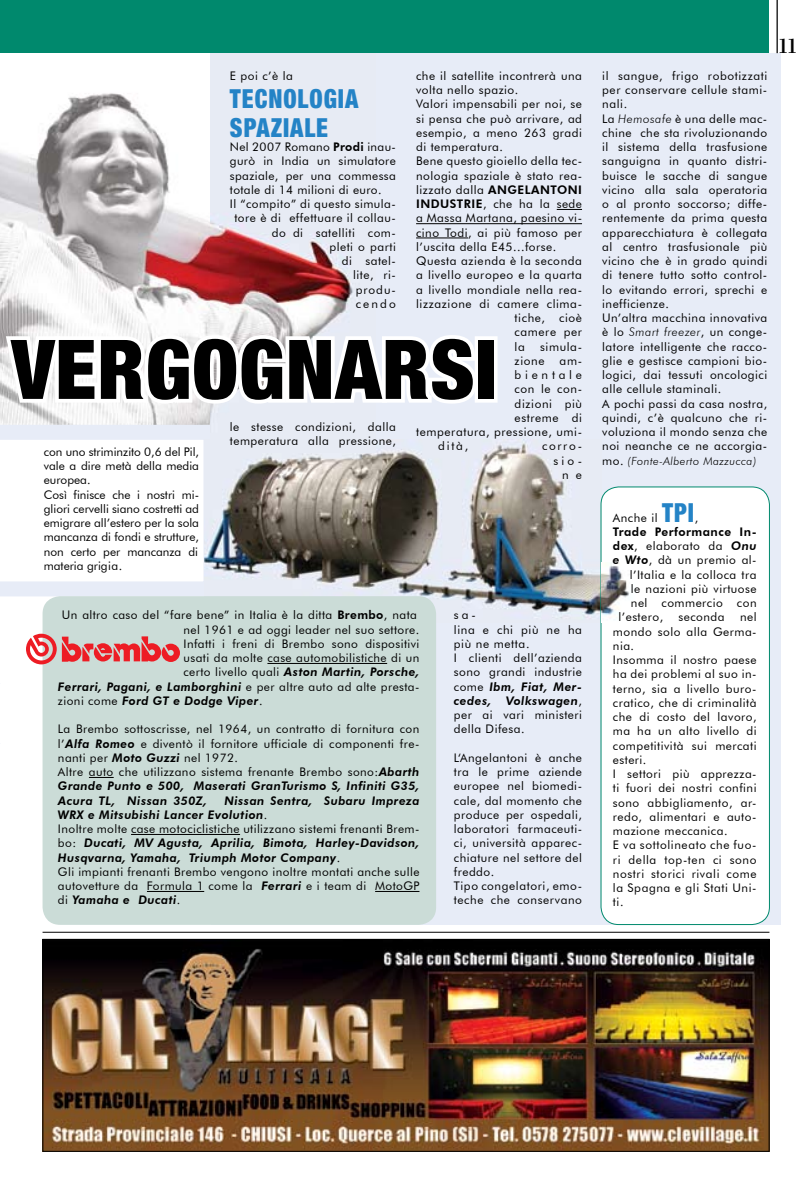
<style>
.page{position:relative;width:812px;height:1180px;background:#fff}
.page>*{position:absolute;margin:0;border:0;box-sizing:border-box;transform-origin:0 0}
.t1{font:900 condensed 82.5px "Helvetica Neue";letter-spacing:.04em;color:#000}
.t2{font:900 condensed 26.12px/28.5px "Helvetica Neue";letter-spacing:.04em;color:#2483c6;scale:.91 1}
.t3{font:700 condensed 22.5px "Bodoni BT";color:#000}
.t4{font:11.88px/14.2px "Futura BT";letter-spacing:.04em;color:#000}
.t5{font:11.88px/14.2px "Futura BT";color:#000}
.t6{font:italic 800 11.88px "Futura BT";letter-spacing:.035em;color:#000}
.t7{font:800 11.88px "Futura BT";letter-spacing:.04em;color:#000}
.t8{font:11.88px/14.2px "Futura BT";letter-spacing:.135em;color:#000;text-align:right}
.t9{font:11.88px "Futura BT";letter-spacing:.315em;color:#000}
.t10{font:italic 300 11.25px "Futura BT";letter-spacing:.04em;color:#000}
.s1{font-weight:800}
.s2{font-weight:400;font-style:normal}
.s3{font-weight:800;font-style:italic}
.s4{font-weight:300;font-style:italic}
.s5{font-weight:400;font-style:normal;font-size:11.88px}
.s6{font-family:"Helvetica Neue";font-weight:900;font-stretch:condensed;font-size:26.12px;color:#2483c6}
</style>
<div class="page">
<img style="left:0;top:53px;width:211px;height:364px">
<svg style="left:0;top:417px;width:226px;height:516px"></svg>
<svg style="left:0;top:683px;width:1px;height:24px"></svg>
<svg style="left:0;top:720px;width:1px;height:24px"></svg>
<div style="left:211px;top:53px;width:569px;height:872px;background:#e7ecf7"></div>
<img style="left:204px;top:439px;width:397px;height:180px">
<img style="left:211px;top:222px;width:164px;height:230px">
<div style="left:601px;top:487px;width:168px;height:437px;background:#fff;border-radius:18px"></div>
<div style="left:600px;top:487px;width:169px;height:438px;border:1px solid #00896d;border-radius:18px"></div>
<div style="left:0;top:0;width:769px;height:53px;background:#00896d"></div>
<hr style="left:43px;top:932px;width:726px;height:1px;background:#000">
<hr style="left:776px;top:0;width:1px;height:53px;background:#000">
<div style="left:43px;top:596px;width:393px;height:329px;background:#cbdcd7;border-radius:18px"></div>
<hr style="left:267px;top:663px;width:120px;height:1px;background:#000">
<svg style="left:89px;top:777px;width:25px;height:1px"></svg>
<hr style="left:131px;top:834px;width:109px;height:1px;background:#000">
<hr style="left:147px;top:891px;width:57px;height:1px;background:#000">
<hr style="left:375px;top:891px;width:44px;height:1px;background:#000">
<svg style="left:0;top:329px;width:474px;height:80px"></svg>
<div style="left:474px;top:336px;width:23px;height:67px;border:8px solid #fff"></div>
<svg style="left:26px;top:634px;width:154px;height:30px"></svg>
<img style="left:45px;top:941px;width:722px;height:209px">
<div style="left:43px;top:939px;width:726px;height:213px;border:1px solid #000"></div>
<img style="left:601px;top:562px;width:29px;height:60px">
<svg style="left:556px;top:209px;width:26px;height:1px"></svg>
<hr style="left:416px;top:223px;width:166px;height:1px;background:#000">
<hr style="left:416px;top:238px;width:52px;height:1px;background:#000">
<p class="t4" style="left:230px;top:68px;width:64px">E poi c’è la</p>
<h2 class="t2" style="left:230px;top:84px;width:43px">TECNOLO</h2>
<p class="t4" style="left:416px;top:68px;width:167px">che il satellite incontrerà una volta nello spazio.<br>Valori impensabili per noi, se si pensa che può arrivare, ad esempio, a meno 263 gradi di temperatura.<br>Bene questo gioiello della tec&shy;nologia spaziale è stato rea&shy;lizzato dalla <span class="s1">Angelantoni<br>Industrie</span></p>
<h2 class="t2" style="left:230px;top:84px;width:131px;text-indent:94px">GIA<br>SPAZIALE</h2>
<p class="t4" style="left:230px;top:140px;width:167px">Nel 2007 romano <span class="s1">Prodi</span> inau-</p>
<p class="t4" style="left:230px;top:154px;width:167px">gurò in India un simulatore</p>
<p class="t4" style="left:230px;top:168px;width:167px">spaziale, per una commessa</p>
<p class="t4" style="left:230px;top:182px;width:153px">totale di 14 milioni di euro.</p>
<p class="t4" style="left:230px;top:197px;width:167px">Il “compito” di questo simula-</p>
<p class="t4" style="left:234px;top:211px;width:163px">tore è di effettuare il collau-</p>
<p class="t4" style="left:272px;top:225px;width:125px">do di satelliti com-</p>
<p class="t4" style="left:329px;top:239px;width:68px">pleti o parti</p>
<p class="t4" style="left:342px;top:254px;width:55px">di satel-</p>
<p class="t4" style="left:353px;top:268px;width:44px">lite, ri-</p>
<p class="t4" style="left:355px;top:282px;width:42px">produ-</p>
<p class="t4" style="left:355px;top:296px;width:42px">cendo</p>
<p class="t4" style="left:483px;top:197px;width:100px">, che ha la sede</p>
<p class="t4" style="left:416px;top:211px;width:167px">a Massa Martana, paesino vi-</p>
<p class="t4" style="left:416px;top:225px;width:167px">cino Todi, ai più famoso per</p>
<p class="t4" style="left:416px;top:239px;width:142px">l’uscita della E45...forse.</p>
<p class="t4" style="left:416px;top:254px;width:167px">Questa azienda è la seconda</p>
<p class="t4" style="left:416px;top:268px;width:167px">a livello europeo e la quarta</p>
<p class="t4" style="left:416px;top:282px;width:167px">a livello mondiale nella rea-</p>
<p class="t4" style="left:416px;top:296px;width:167px">lizzazione di camere clima-</p>
<p class="t4" style="left:514px;top:311px;width:69px">tiche, cioè</p>
<p class="t4" style="left:514px;top:325px;width:69px">camere per</p>
<p class="t4" style="left:514px;top:339px;width:12px">la</p>
<h1 class="t1" style="left:11px;top:319px;width:316px">VERGOGNARSI</h1>
<p class="t4" style="left:514px;top:339px;width:69px;text-indent:26px">simula&shy;zione</p>
<p class="t4" style="left:559px;top:353px;width:24px">am-</p>
<p class="t9" style="left:514px;top:368px;width:69px">bientale</p>
<p class="t4" style="left:514px;top:382px;width:69px">con le con-</p>
<p class="t4" style="left:514px;top:396px;width:69px">dizioni più</p>
<p class="t4" style="left:514px;top:410px;width:69px">estreme di</p>
<p class="t4" style="left:416px;top:425px;width:167px">temperatura, pressione, umi-</p>
<p class="t4" style="left:438px;top:439px;width:31px">dità,</p>
<p class="t8" style="left:542px;top:439px;width:41px">corro&shy;sio-<br>n e</p>
<p class="t4" style="left:230px;top:419px;width:167px">le stesse condizioni, dalla temperatura alla pressione,</p>
<p class="t5" style="left:44px;top:444px;width:157px">con uno striminzito 0,6 del Pil, vale a dire metà della media europea.<br>Così finisce che i nostri mi&shy;gliori cervelli siano costretti ad emigrare all’estero per la sola mancanza di fondi e strutture, non certo per mancanza di materia grigia.</p>
<p class="t4" style="left:62px;top:608px;width:357px">Un altro caso del “fare bene” in Italia è la ditta <span class="s1">Brembo</span>, nata</p>
<p class="t4" style="left:183px;top:622px;width:237px">nel 1961 e ad oggi leader nel suo settore.</p>
<p class="t4" style="left:183px;top:636px;width:237px">Infatti i freni di Brembo sono dispositivi</p>
<p class="t4" style="left:183px;top:651px;width:237px">usati da molte case automobilistiche di un</p>
<p class="t6" style="left:183px;top:665px;width:237px"><span class="s2">certo livello quali</span> Aston Martin, Porsche,</p>
<p class="t6" style="left:58px;top:679px;width:363px">Ferrari, Pagani, e Lamborghini <span class="s2">e per altre auto ad alte presta-</span></p>
<p class="t6" style="left:58px;top:693px;width:206px"><span class="s2">zioni come</span> Ford GT e Dodge Viper<span class="s2">.</span></p>
<p class="t4" style="left:58px;top:722px;width:363px">La Brembo sottoscrisse, nel 1964, un contratto di fornitura con l’<span class="s3">Alfa Romeo</span> e diventò il fornitore ufficiale di componenti fre&shy;nanti per <span class="s3">Moto Guzzi</span> nel 1972.<br>Altre auto che utilizzano sistema frenante Brembo sono:<span class="s3">Abarth Grande Punto e 500, Maserati GranTurismo S, Infiniti G35, Acura TL, Nissan 350Z,</span></p>
<p class="t4" style="left:58px;top:793px;width:363px;text-indent:166px"><span class="s3">Nissan Sentra, Subaru Impreza WRX e Mitsubishi Lancer Evolution</span>.<br>Inoltre molte case motociclistiche utilizzano sistemi frenanti Brem&shy;bo: <span class="s3">Ducati, MV Agusta, Aprilia, Bimota, Harley-Davidson, Husqvarna, Yamaha, Triumph Motor Company</span>.<br>Gli impianti frenanti Brembo vengono inoltre montati anche sulle autovetture da Formula 1 come la <span class="s3">Ferrari</span> e i team di MotoGP di <span class="s3">Yamaha e Ducati</span>.</p>
<p class="t4" style="left:454px;top:608px;width:130px">sa-<br>lina e chi più ne ha più ne metta.<br>I clienti dell’azienda sono grandi industrie come <span class="s3">Ibm, Fiat, Mer&shy;cedes,</span></p>
<p class="t4" style="left:454px;top:693px;width:130px;text-align:justify;text-indent:52px"><span class="s3">Volkswagen</span>, per ai vari ministeri della Difesa.</p>
<p class="t4" style="left:454px;top:750px;width:130px">L‘Angelantoni è anche tra le prime aziende europee nel biomedi&shy;cale, dal momento che produce per ospedali, laboratori farmaceuti&shy;ci, università apparec&shy;chiature nel settore del freddo.<br>Tipo congelatori, emo&shy;teche che conservano</p>
<p class="t4" style="left:602px;top:68px;width:166px">il sangue, frigo robotizzati per conservare cellule stami&shy;nali.<br>La <span class="s4">Hemosafe</span> è una delle mac&shy;chine che sta rivoluzionando il sistema della trasfusione sanguigna in quanto distri&shy;buisce le sacche di sangue vicino alla sala operatoria o al pronto soccorso; diffe&shy;rentemente da prima questa apparecchiatura è collegata al centro trasfusionale più vicino che è in grado quindi di tenere tutto sotto control&shy;lo evitando errori, sprechi e inefficienze.<br>Un’altra macchina innovativa è lo <span class="s4">Smart freezer</span>, un conge&shy;latore intelligente che racco&shy;glie e gestisce campioni bio&shy;logici, dai tessuti oncologici alle cellule staminali.<br>A pochi passi da casa nostra, quindi, c’è qualcuno che ri&shy;voluziona il mondo senza che noi neanche ce ne accorgia-</p>
<p class="t10" style="left:602px;top:454px;width:156px"><span class="s5">mo.</span> (Fonte-Alberto Mazzucca)</p>
<p class="t4" style="left:612px;top:510px;width:87px">Anche il <span class="s6">TPI</span> ,</p>
<p class="t7" style="left:612px;top:524px;width:145px">Trade Performance In-</p>
<p class="t4" style="left:612px;top:539px;width:145px"><span class="s1">dex</span>, elaborato da <span class="s3">Onu</span></p>
<p class="t4" style="left:612px;top:553px;width:145px"><span class="s3">e Wto</span>, dà un premio al-</p>
<p class="t4" style="left:629px;top:567px;width:128px">l’Italia e la colloca tra</p>
<p class="t4" style="left:630px;top:581px;width:127px">le nazioni più virtuose</p>
<p class="t4" style="left:630px;top:596px;width:127px">nel commercio con</p>
<p class="t4" style="left:618px;top:610px;width:46px">l’estero,</p>
<p class="t4" style="left:678px;top:610px;width:48px">seconda</p>
<p class="t4" style="left:612px;top:610px;width:145px;text-indent:127px">nel mondo solo alla Germa&shy;nia.<br>Insomma il nostro paese ha dei problemi al suo in&shy;terno, sia a livello buro&shy;cratico, che di criminalità che di costo del lavoro, ma ha un alto livello di competitività sui mercati esteri.<br>I settori più apprezza&shy;ti fuori dei nostri confini sono abbigliamento, ar&shy;redo, alimentari e auto&shy;mazione meccanica.<br>E va sottolineato che fuo&shy;ri della top-ten ci sono nostri storici rivali come la Spagna e gli Stati Uni&shy;ti.</p>
<h3 class="t3" style="left:778px;top:32px;width:19px">11</h3>
</div>
